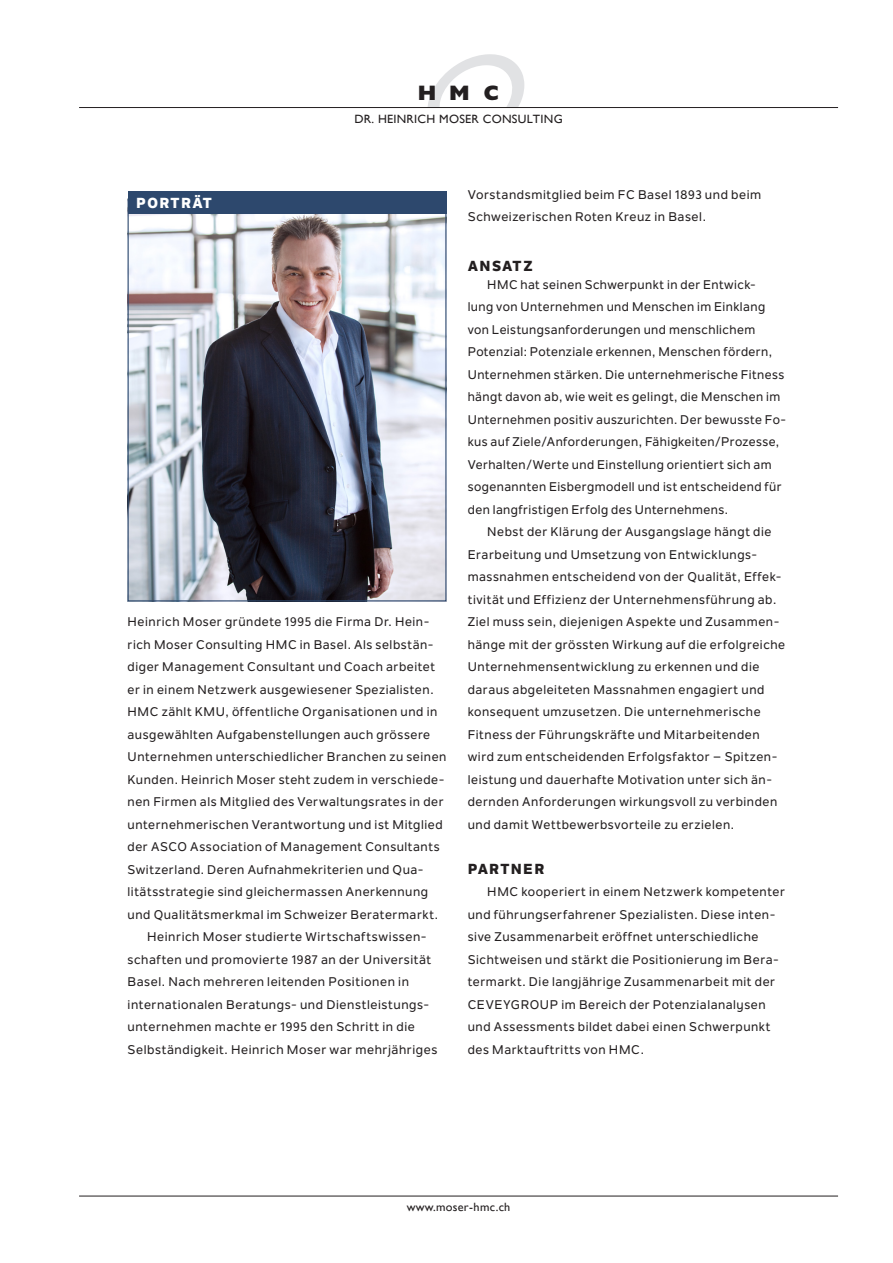
<style>
.page{position:relative;width:893px;height:1263px;background:#fff}
.page>*{position:absolute;margin:0;border:0;box-sizing:border-box;transform-origin:0 0}
.t1{font:800 21px "Gill Sans";color:#231f20}
.HMC_Zwischentitel{font:800 14.4px "Nolan Next";letter-spacing:.095em;color:#231f20}
.HMC_Zwischentitel-2{font:800 14.4px "Nolan Next";letter-spacing:.08em;color:#fff}
.HMC_Lauftext{font:500 12.45px/22.5px "Nolan Next";letter-spacing:.04em;color:#231f20}
.t2{font:12px "Gill Sans";letter-spacing:.02em;color:#231f20}
</style>
<div class="page">
<svg style="left:428px;top:54px;width:96px;height:53px"></svg>
<hr style="left:79px;top:107px;width:759px;height:1px;background:#231f20">
<img style="left:130px;top:214px;width:314px;height:385px">
<hr style="left:79px;top:1196px;width:759px;height:1px;background:#231f20">
<div style="left:128px;top:191px;width:318px;height:23px;background:#2d486d"></div>
<p class="t1" style="left:418px;top:81px;width:83px">HMC</p>
<p class="t2" style="left:354px;top:112px;width:210px">DR. HEINRICH MOSER CONSULTING</p>
<p class="HMC_Zwischentitel-2" style="left:136px;top:194px;width:77px">PORTRÄT</p>
<p class="HMC_Lauftext" style="left:128px;top:610px;width:320px">Heinrich Moser gründete 1995 die Firma Dr. Hein&shy;rich Moser Consulting HMC in Basel. Als selbstän&shy;diger Management Consultant und Coach arbeitet er in einem Netzwerk ausgewiesener Spezialisten.<br>HMC zählt KMU, öffentliche Organisationen und in ausgewählten Aufgabenstellungen auch grössere Unternehmen unterschiedlicher Branchen zu seinen Kunden. Heinrich Moser steht zudem in verschiede&shy;nen Firmen als Mitglied des Verwaltungsrates in der unternehmerischen Verantwortung und ist Mitglied der ASCO Association of Management Consultants Switzerland. Deren Aufnahmekriterien und Qua&shy;litätsstrategie sind gleichermassen Anerkennung und Qualitätsmerkmal im Schweizer Beratermarkt.</p>
<p class="HMC_Lauftext" style="left:128px;top:925px;width:311px;text-indent:20px">Heinrich Moser studierte Wirtschaftswissen&shy;schaften und promovierte 1987 an der Universität Basel. Nach mehreren leitenden Positionen in internationalen Beratungs- und Dienstleistungs&shy;unternehmen machte er 1995 den Schritt in die Selbständigkeit. Heinrich Moser war mehrjähriges</p>
<p class="HMC_Lauftext" style="left:468px;top:183px;width:295px">Vorstandsmitglied beim FC Basel 1893 und beim<br>Schweizerischen Roten Kreuz in Basel.</p>
<p class="HMC_Zwischentitel" style="left:468px;top:256px;width:67px">ANSATZ</p>
<p class="HMC_Lauftext" style="left:468px;top:273px;width:320px;text-indent:19px">HMC hat seinen Schwerpunkt in der Entwick-<br>lung von Unternehmen und Menschen im Einklang von Leistungsanforderungen und menschlichem Potenzial: Potenziale erkennen, Menschen fördern, Unternehmen stärken. Die unternehmerische Fitness hängt davon ab, wie weit es gelingt, die Menschen im Unternehmen positiv auszurichten. Der bewusste Fo&shy;kus auf Ziele/Anforderungen, Fähigkeiten/Prozesse, Verhalten/Werte und Einstellung orientiert sich am sogenannten Eisbergmodell und ist entscheidend für den langfristigen Erfolg des Unternehmens.</p>
<p class="HMC_Lauftext" style="left:468px;top:520px;width:319px;text-indent:19px">Nebst der Klärung der Ausgangslage hängt die Erarbeitung und Umsetzung von Entwicklungs&shy;massnahmen entscheidend von der Qualität, Effek&shy;tivität und Effizienz der Unternehmensführung ab.<br>Ziel muss sein, diejenigen Aspekte und Zusammen&shy;hänge mit der grössten Wirkung auf die erfolgreiche Unternehmensentwicklung zu erkennen und die daraus abgeleiteten Massnahmen engagiert und konsequent umzusetzen. Die unternehmerische Fitness der Führungskräfte und Mitarbeitenden wird zum entscheidenden Erfolgsfaktor – Spitzen&shy;leistung und dauerhafte Motivation unter sich än&shy;dernden Anforderungen wirkungsvoll zu verbinden und damit Wettbewerbsvorteile zu erzielen.</p>
<p class="HMC_Zwischentitel" style="left:468px;top:859px;width:78px">PARTNER</p>
<p class="HMC_Lauftext" style="left:468px;top:880px;width:319px;text-indent:19px">HMC kooperiert in einem Netzwerk kompetenter und führungserfahrener Spezialisten. Diese inten&shy;sive Zusammenarbeit eröffnet unterschiedliche Sichtweisen und stärkt die Positionierung im Bera&shy;termarkt. Die langjährige Zusammenarbeit mit der CEVEYGROUP im Bereich der Potenzialanalysen und Assessments bildet dabei einen Schwerpunkt des Marktauftritts von HMC.</p>
<p class="t2" style="left:407px;top:1200px;width:105px">www.moser-hmc.ch</p>
</div>
